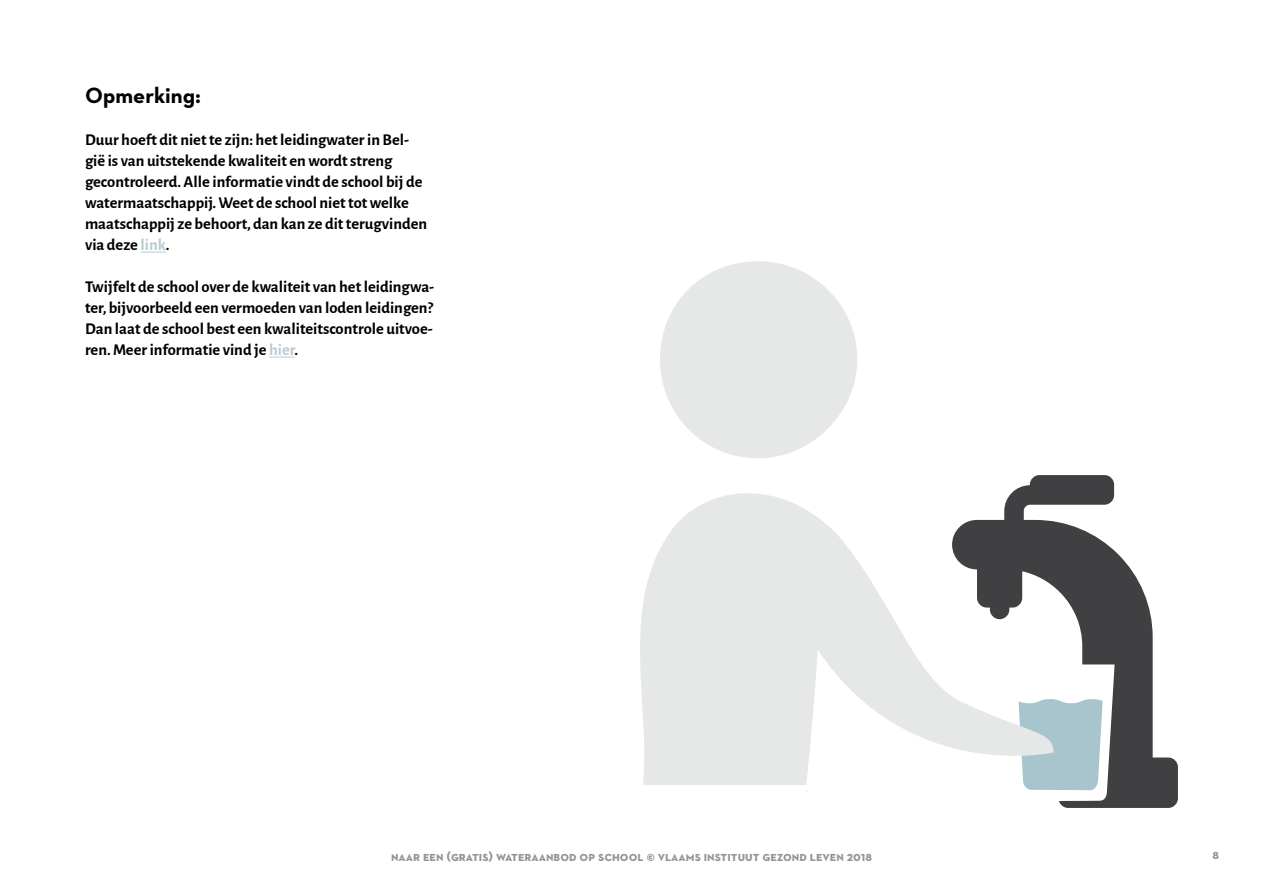
<style>
.page{position:relative;width:1263px;height:893px;background:#fff}
.page>*{position:absolute;margin:0;border:0;box-sizing:border-box;transform-origin:0 0}
.t1{font:700 22.5px "Neutraface 2 Text";color:#000}
.t2{font:700 16.5px/21px "Alegreya Sans";color:#000}
.t3{font:700 13.5px "Neutraface 2 Text";color:#959494}
.s1{color:#b8ccd4}
</style>
<div class="page">
<svg style="left:141px;top:252px;width:25px;height:1px"></svg>
<svg style="left:269px;top:357px;width:25px;height:1px"></svg>
<svg style="left:1054px;top:475px;width:124px;height:333px;fill:#404042"></svg>
<svg style="left:1024px;top:664px;width:90px;height:137px"></svg>
<svg style="left:660px;top:261px;width:197px;height:197px"></svg>
<svg style="left:640px;top:475px;width:414px;height:310px;fill:#e6e8e8"></svg>
<h1 class="t1" style="left:85px;top:81px;width:118px">Opmerking:</h1>
<p class="t2" style="left:85px;top:128px;width:344px">Duur hoeft dit niet te zijn: het leidingwater in Bel&shy;gië is van uitstekende kwaliteit en wordt streng gecontroleerd. Alle informatie vindt de school bij de watermaatschappij. Weet de school niet tot welke maatschappij ze behoort, dan kan ze dit terugvinden via deze <span class="s1">link</span>.</p>
<p class="t2" style="left:85px;top:275px;width:351px;text-align:justify">Twijfelt de school over de kwaliteit van het leidingwa&shy;ter, bijvoorbeeld een vermoeden van loden leidingen?<br>Dan laat de school best een kwaliteitscontrole uitvoe&shy;ren. Meer informatie vind je <span class="s1">hier</span>.</p>
<p class="t3" style="left:391px;top:848px;width:482px">naar een (gratis) wateraanbod op school © vlaams instituut gezond leven 2018</p>
<p class="t3" style="left:1212px;top:846px;width:8px">8</p>
</div>
